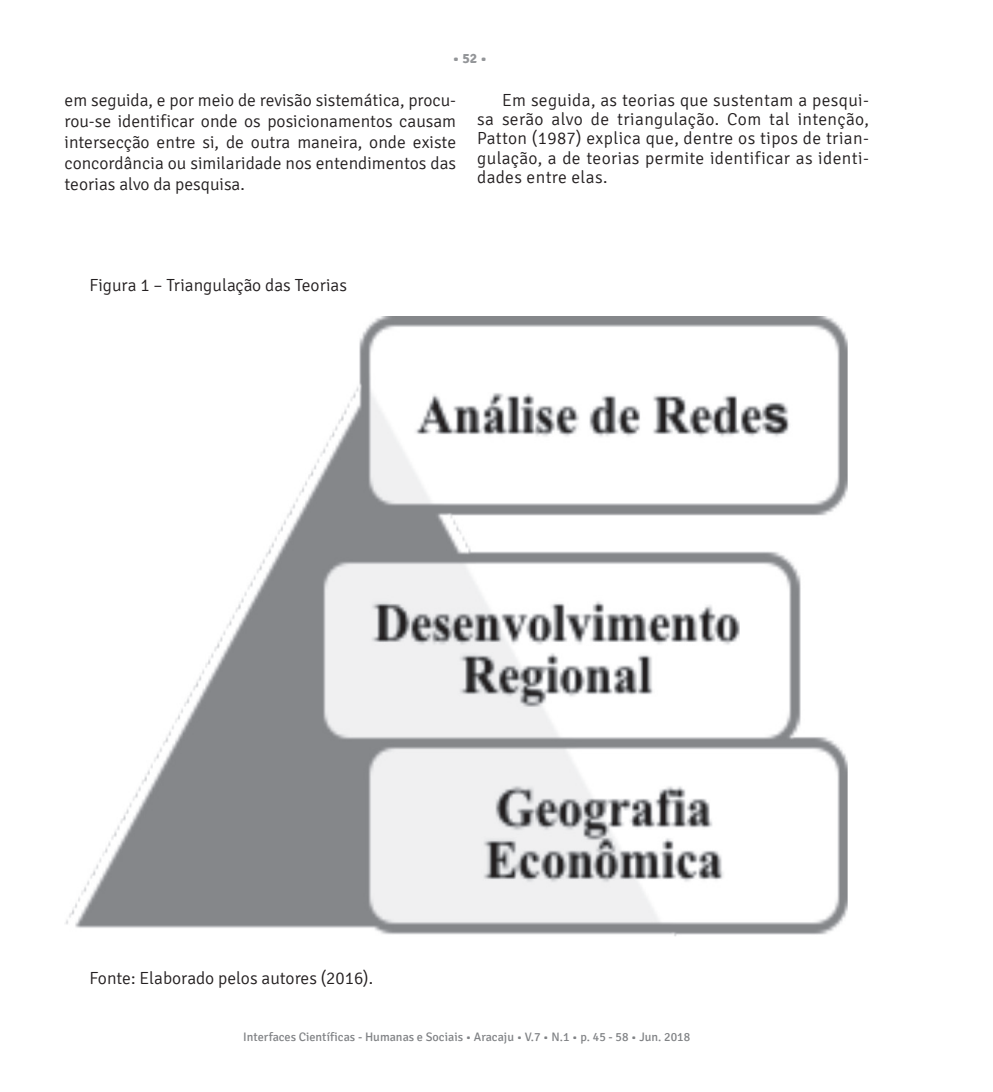
<style>
.page{position:relative;width:993px;height:1092px;background:#fff}
.page>*{position:absolute;margin:0;border:0;box-sizing:border-box;transform-origin:0 0}
.t1{font:300 17.5px/21px "Signika";color:#231f20;text-align:justify}
.t2{font:700 14px "Signika";color:#939598}
.t3{font:12.25px "Signika";color:#808285}
</style>
<div class="page">
<img style="left:65px;top:317px;width:782px;height:619px">
<p class="t2" style="left:452px;top:50px;width:35px">• 52 •</p>
<p class="t1" style="left:64px;top:90px;width:393px">em seguida, e por meio de revisão sistemática, procu&shy;rou-se identificar onde os posicionamentos causam intersecção entre si, de outra maneira, onde existe concordância ou similaridade nos entendimentos das teorias alvo da pesquisa.</p>
<p class="t1" style="left:477px;top:91px;width:393px;line-height:19.2px;text-indent:25px">Em seguida, as teorias que sustentam a pesqui&shy;sa serão alvo de triangulação. Com tal intenção, Patton (1987) explica que, dentre os tipos de trian&shy;gulação, a de teorias permite identificar as identi&shy;dades entre elas.</p>
<p class="t1" style="left:89px;top:274px;width:259px">Figura 1 – Triangulação das Teorias</p>
<p class="t1" style="left:89px;top:967px;width:285px">Fonte: Elaborado pelos autores (2016).</p>
<p class="t3" style="left:243px;top:1030px;width:448px">Interfaces Científicas - Humanas e Sociais • Aracaju • V.7 • N.1 • p. 45 - 58 • Jun. 2018</p>
</div>
